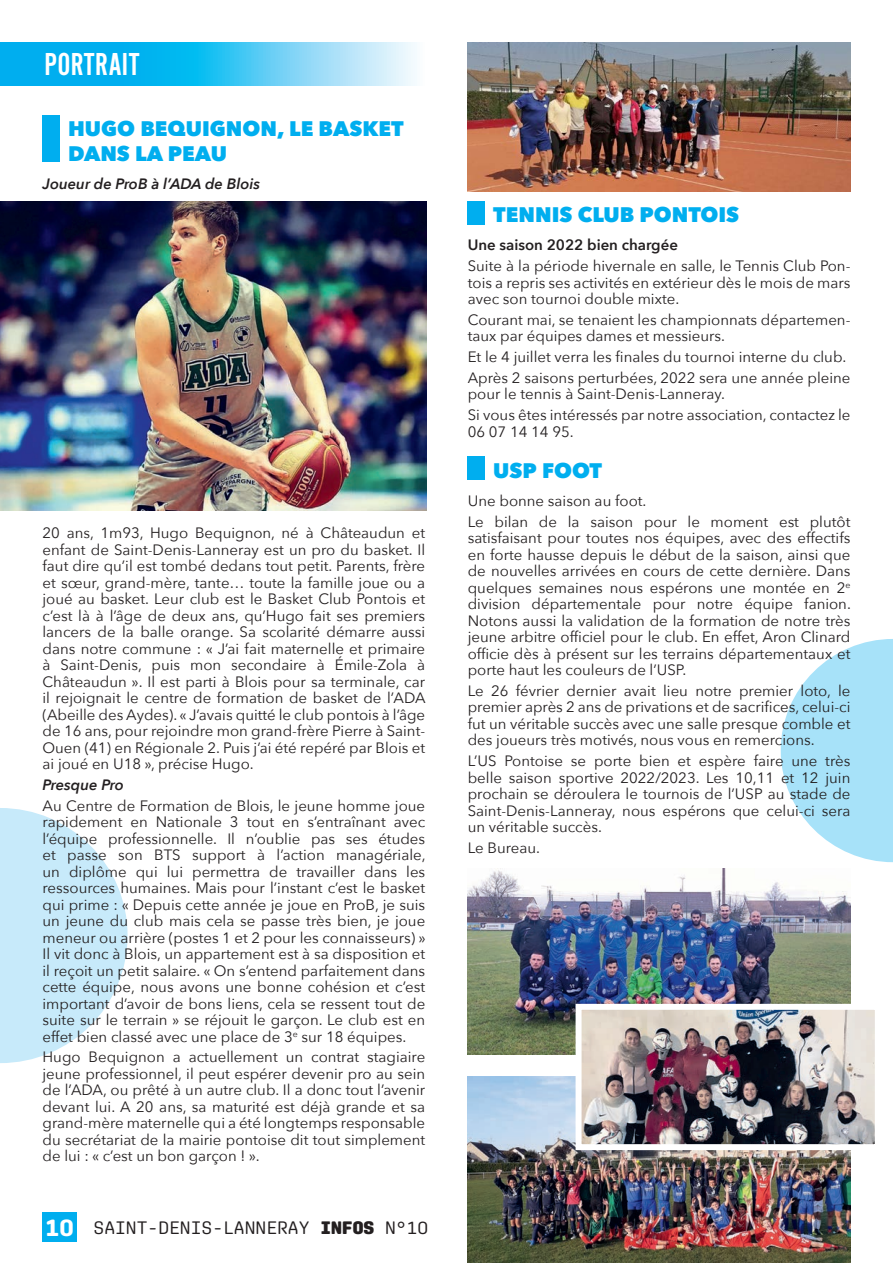
<style>
.page{position:relative;width:893px;height:1263px;background:#fff}
.page>*{position:absolute;margin:0;border:0;box-sizing:border-box;transform-origin:0 0}
.t1{font:33px "Alternate Got No 2 D";letter-spacing:.015em;color:#fff}
.Folio{font:700 24px "Aglet Mono";color:#fff}
.Intertitre{font:800 21px/25.5px "Avenir Next";color:#00aeef}
.Bas_de_page_gauche{font:18px "Aglet Mono";color:#231f20}
.Texte{font:15px/16.5px "Avenir Next";color:#231f20;text-align:justify}
.Texte-2{font:italic 600 15px "Avenir Next";color:#231f20}
.Texte-3{font:600 15px "Avenir Next";color:#231f20}
.s1{font-weight:900}
</style>
<div class="page">
<div style="left:43px;top:1212px;width:34px;height:30px;background:#00aeef"></div>
<svg style="left:781px;top:639px;width:112px;height:223px"></svg>
<svg style="left:0;top:808px;width:128px;height:255px"></svg>
<svg style="left:0;top:43px;width:417px;height:42px;background:#47c6f3"></svg>
<div style="left:43px;top:115px;width:17px;height:47px;background:#00aeef"></div>
<img style="left:0;top:201px;width:426px;height:309px">
<img style="left:468px;top:43px;width:382px;height:148px">
<div style="left:468px;top:201px;width:17px;height:24px;background:#00aeef"></div>
<div style="left:468px;top:457px;width:17px;height:23px;background:#00aeef"></div>
<img style="left:468px;top:868px;width:382px;height:186px">
<img style="left:468px;top:1077px;width:382px;height:186px">
<img style="left:583px;top:1011px;width:291px;height:132px">
<div style="left:576px;top:1004px;width:305px;height:146px;border:6px solid #fff"></div>
<p class="t1" style="left:45px;top:47px;width:96px">PORTRAIT</p>
<p class="Intertitre" style="left:68px;top:115px;width:337px">HUGO BEQUIGNON, LE BASKET<br>DANS LA PEAU</p>
<p class="Texte-2" style="left:43px;top:171px;width:219px">Joueur de ProB à l’ADA de Blois</p>
<p class="Texte" style="left:43px;top:524px;width:384px">20 ans, 1m93, Hugo Bequignon, né à Châteaudun et enfant de Saint-Denis-Lanneray est un pro du basket. Il faut dire qu’il est tombé dedans tout petit. Parents, frère et sœur, grand-mère, tante… toute la famille joue ou a joué au basket. Leur club est le Basket Club Pontois et c’est là à l’âge de deux ans, qu’Hugo fait ses premiers lancers de la balle orange. Sa scolarité démarre aussi dans notre commune : « J’ai fait maternelle et primaire à Saint-Denis, puis mon secondaire à Émile-Zola à Châteaudun ». Il est parti à Blois pour sa terminale, car il rejoignait le centre de formation de basket de l’ADA (Abeille des Aydes). « J’avais quitté le club pontois à l’âge de 16 ans, pour rejoindre mon grand-frère Pierre à Saint-Ouen (41) en Régionale 2. Puis j’ai été repéré par Blois et ai joué en U18 », précise Hugo.</p>
<p class="Texte-2" style="left:43px;top:772px;width:83px">Presque Pro</p>
<p class="Texte" style="left:43px;top:796px;width:385px">Au Centre de Formation de Blois, le jeune homme joue rapidement en Nationale 3 tout en s’entraînant avec l’équipe professionnelle. Il n’oublie pas ses études et passe son BTS support à l’action managériale, un diplôme qui lui permettra de travailler dans les ressources humaines. Mais pour l’instant c’est le basket qui prime : « Depuis cette année je joue en ProB, je suis un jeune du club mais cela se passe très bien, je joue meneur ou arrière (postes 1 et 2 pour les connaisseurs) » Il vit donc à Blois, un appartement est à sa disposition et il reçoit un petit salaire. « On s’entend parfaitement dans cette équipe, nous avons une bonne cohésion et c’est important d’avoir de bons liens, cela se ressent tout de suite sur le terrain » se réjouit le garçon. Le club est en effet bien classé avec une place de 3<sup>e</sup> sur 18 équipes.</p>
<p class="Texte" style="left:43px;top:1048px;width:384px">Hugo Bequignon a actuellement un contrat stagiaire jeune professionnel, il peut espérer devenir pro au sein de l’ADA, ou prêté à un autre club. Il a donc tout l’avenir devant lui. A 20 ans, sa maturité est déjà grande et sa grand-mère maternelle qui a été longtemps responsable du secrétariat de la mairie pontoise dit tout simplement de lui : « c’est un bon garçon ! ».</p>
<p class="Folio" style="left:45px;top:1214px;width:30px">10</p>
<p class="Bas_de_page_gauche" style="left:94px;top:1217px;width:336px">SAINT-DENIS-LANNERAY <span class="s1">INFOS</span> N°10</p>
<p class="Intertitre" style="left:493px;top:202px;width:247px">TENNIS CLUB PONTOIS</p>
<p class="Texte-3" style="left:468px;top:232px;width:212px">Une saison 2022 bien chargée</p>
<p class="Texte" style="left:468px;top:257px;width:384px">Suite à la période hivernale en salle, le Tennis Club Pon&shy;tois a repris ses activités en extérieur dès le mois de mars avec son tournoi double mixte.</p>
<p class="Texte" style="left:468px;top:311px;width:384px">Courant mai, se tenaient les championnats départemen&shy;taux par équipes dames et messieurs.</p>
<p class="Texte" style="left:468px;top:348px;width:380px">Et le 4 juillet verra les finales du tournoi interne du club.</p>
<p class="Texte" style="left:468px;top:369px;width:384px">Après 2 saisons perturbées, 2022 sera une année pleine pour le tennis à Saint-Denis-Lanneray.</p>
<p class="Texte" style="left:468px;top:406px;width:384px">Si vous êtes intéressés par notre association, contactez le<br>06 07 14 14 95.</p>
<p class="Intertitre" style="left:493px;top:457px;width:110px">USP FOOT</p>
<p class="Texte" style="left:468px;top:492px;width:180px">Une bonne saison au foot.</p>
<p class="Texte" style="left:468px;top:513px;width:385px">Le bilan de la saison pour le moment est plutôt satisfaisant pour toutes nos équipes, avec des effectifs en forte hausse depuis le début de la saison, ainsi que de nouvelles arrivées en cours de cette dernière. Dans quelques semaines nous espérons une montée en 2<sup>e </sup>division départementale pour notre équipe fanion.<br>Notons aussi la validation de la formation de notre très jeune arbitre officiel pour le club. En effet, Aron Clinard officie dès à présent sur les terrains départementaux et porte haut les couleurs de l’USP.</p>
<p class="Texte" style="left:468px;top:682px;width:384px">Le 26 février dernier avait lieu notre premier loto, le premier après 2 ans de privations et de sacrifices, celui-ci fut un véritable succès avec une salle presque comble et des joueurs très motivés, nous vous en remercions.</p>
<p class="Texte" style="left:468px;top:752px;width:384px">L’US Pontoise se porte bien et espère faire une très belle saison sportive 2022/2023. Les 10,11 et 12 juin prochain se déroulera le tournois de l’USP au stade de Saint-Denis-Lanneray, nous espérons que celui-ci sera un véritable succès.</p>
<p class="Texte" style="left:468px;top:839px;width:74px">Le Bureau.</p>
</div>
